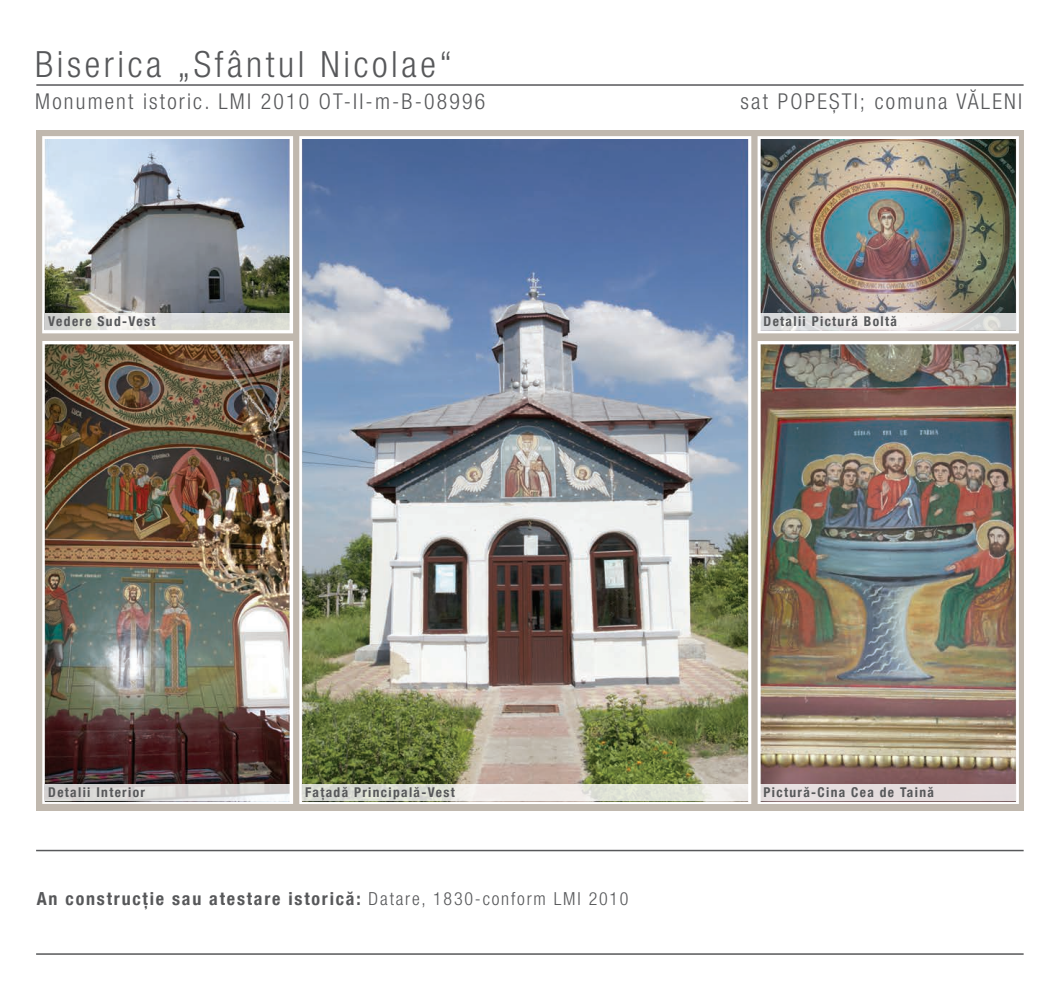
<style>
.page{position:relative;width:1060px;height:992px;background:#fff}
.page>*{position:absolute;margin:0;border:0;box-sizing:border-box;transform-origin:0 0}
.t1{font:300 condensed 36.15px "Helvetica Neue LT Com";letter-spacing:.1em;color:#57585a}
.t2{font:300 condensed 21.9px "Helvetica Neue LT Com";letter-spacing:.1em;color:#57585a}
.t3{font:700 condensed 18px "Helvetica Neue LT Com";letter-spacing:.1em;color:#57585a}
.t4{font:700 condensed 13.5px "Helvetica Neue LT Com";letter-spacing:.1em;color:#57585a}
.s1{font-weight:300}
</style>
<div class="page">
<hr style="left:36px;top:84px;width:988px;height:2px;background:#57585a">
<hr style="left:36px;top:850px;width:988px;height:1px;background:#57585a">
<img style="left:36px;top:139px;width:988px;height:672px">
<svg style="left:45px;top:313px;width:247px;height:17px;fill:#dbddd8"></svg>
<svg style="left:45px;top:784px;width:247px;height:17px;fill:#d9d8d6"></svg>
<svg style="left:302px;top:784px;width:446px;height:17px"></svg>
<div style="left:761px;top:784px;width:255px;height:17px;background:#e4dddd"></div>
<svg style="left:761px;top:313px;width:255px;height:17px"></svg>
<hr style="left:36px;top:953px;width:988px;height:2px;background:#57585a">
<h1 class="t1" style="left:35px;top:43px;width:419px">Biserica „Sfântul Nicolae“</h1>
<h2 class="t2" style="left:35px;top:89px;width:452px">Monument istoric. LMI 2010 OT-II-m-B-08996</h2>
<h2 class="t2" style="left:741px;top:89px;width:283px">sat POPEȘTI; comuna VĂLENI</h2>
<p class="t4" style="left:48px;top:313px;width:109px">Vedere Sud-Vest</p>
<p class="t4" style="left:764px;top:313px;width:135px">Detalii Pictură Boltă</p>
<p class="t4" style="left:48px;top:784px;width:98px">Detalii Interior</p>
<p class="t4" style="left:305px;top:784px;width:151px">Fațadă Principală-Vest</p>
<p class="t4" style="left:764px;top:784px;width:172px">Pictură-Cina Cea de Taină</p>
<h3 class="t3" style="left:37px;top:887px;width:593px">An construcție sau atestare istorică: <span class="s1">Datare, 1830-conform LMI 2010</span></h3>
</div>
